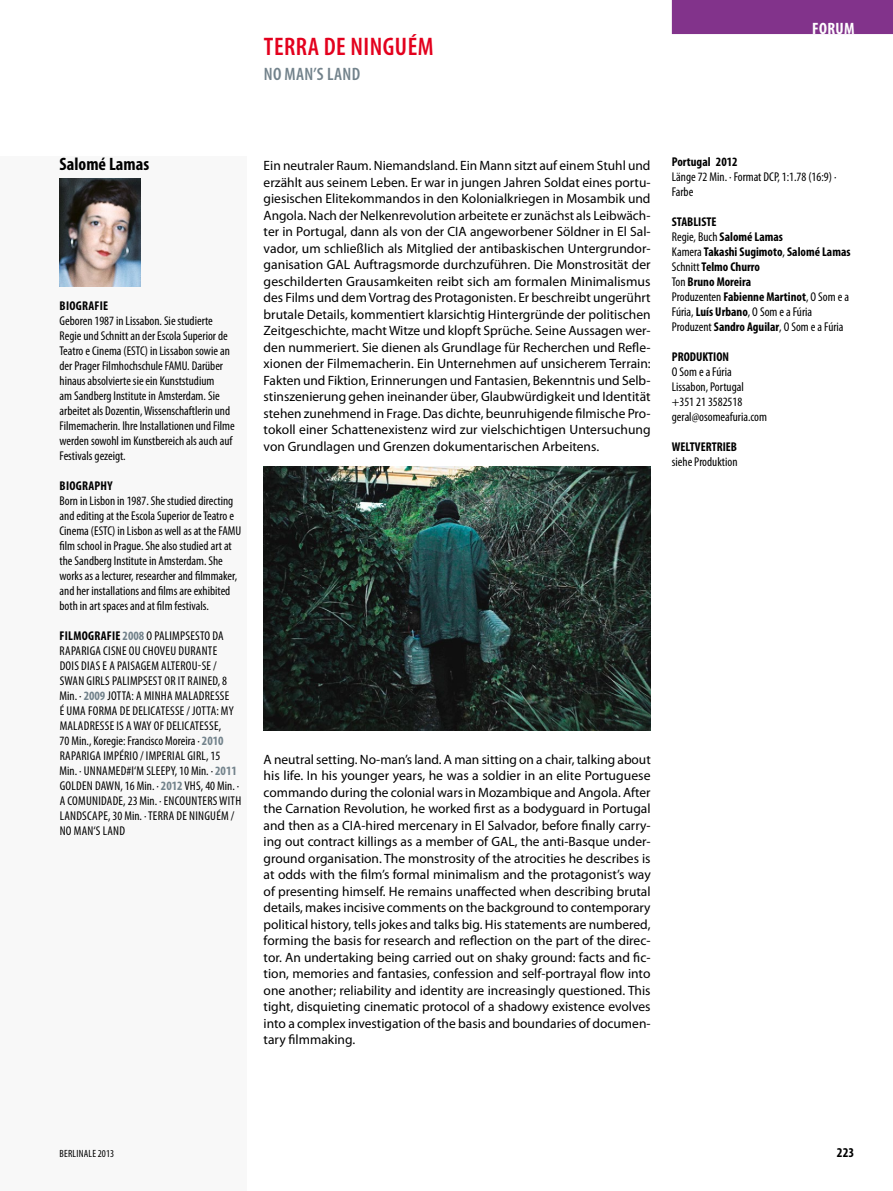
<style>
.page{position:relative;width:893px;height:1191px;background:#fff}
.page>*{position:absolute;margin:0;border:0;box-sizing:border-box;transform-origin:0 0}
.t1{font:600 condensed 25.5px "Myriad Pro";letter-spacing:.02em;color:#e3001d}
.t2{font:600 condensed 18px "Myriad Pro";letter-spacing:.02em;color:#72828b}
.t3{font:700 condensed 18px "Myriad Pro";color:#000}
.t4{font:700 condensed 16.5px "Myriad Pro";color:#fff}
.t5{font:13.5px/16.5px "Myriad Pro";color:#000;text-align:justify}
.t6{font:700 condensed 13.5px "Myriad Pro";color:#000}
.t7{font:condensed 12.75px/15px "Myriad Pro";color:#000}
.t8{font:700 condensed 12.75px/15px "Myriad Pro";color:#000}
.t9{font:condensed 10.5px "Myriad Pro";letter-spacing:.02em;color:#000}
.s1{font-weight:700;color:#72828b}
.s2{font-weight:400}
</style>
<div class="page">
<div style="left:0;top:156px;width:247px;height:1035px;background:#f8f8f8"></div>
<div style="left:672px;top:0;width:221px;height:34px;background:#82338b"></div>
<img style="left:264px;top:467px;width:387px;height:263px">
<img style="left:60px;top:178px;width:80px;height:109px">
<h1 class="t1" style="left:264px;top:31px;width:169px">TERRA DE NINGUÉM</h1>
<h2 class="t2" style="left:264px;top:63px;width:96px">NO MAN’S LAND</h2>
<p class="t4" style="left:812px;top:18px;width:43px">Forum</p>
<h2 class="t3" style="left:60px;top:153px;width:91px">Salomé Lamas</h2>
<p class="t8" style="left:60px;top:298px;width:29px">BIOGRAFIE</p>
<p class="t7" style="left:60px;top:313px;width:177px">Geboren 1987 in Lissabon. Sie studierte Regie und Schnitt an der Escola Superior de Teatro e Cinema (ESTC) in Lissabon sowie an der Prager Filmhochschule FAMU. Darüber hinaus absolvierte sie ein Kunststudium<br>am Sandberg Institute in Amsterdam. Sie arbeitet als Dozentin, Wissenschaftlerin und Filmemacherin. Ihre Installationen und Filme werden sowohl im Kunstbereich als auch auf Festivals gezeigt.</p>
<p class="t8" style="left:60px;top:478px;width:48px">BIOGRAPHY</p>
<p class="t7" style="left:60px;top:493px;width:182px">Born in Lisbon in 1987. She studied directing and editing at the Escola Superior de Teatro e Cinema (ESTC) in Lisbon as well as at the FAMU film school in Prague. She also studied art at the Sandberg Institute in Amsterdam. She works as a lecturer, researcher and filmmaker, and her installations and films are exhibited both in art spaces and at film festivals.</p>
<p class="t8" style="left:60px;top:628px;width:41px">FILMOGRAFIE</p>
<p class="t7" style="left:123px;top:628px;width:38px"><span class="s1">2008</span> O palimpsesto</p>
<p class="t7" style="left:212px;top:628px;width:7px">da</p>
<p class="t7" style="left:60px;top:643px;width:7px">rapariga</p>
<p class="t7" style="left:103px;top:643px;width:6px">cisne</p>
<p class="t7" style="left:129px;top:643px;width:21px">ou chove</p>
<p class="t7" style="left:170px;top:643px;width:27px">u durante</p>
<p class="t7" style="left:60px;top:658px;width:6px">dois</p>
<p class="t7" style="left:81px;top:658px;width:6px">dias</p>
<p class="t7" style="left:103px;top:658px;width:21px">eapaisagem</p>
<p class="t7" style="left:161px;top:658px;width:6px">altero</p>
<p class="t7" style="left:192px;top:658px;width:26px">u-se /</p>
<p class="t7" style="left:60px;top:673px;width:7px">swan</p>
<p class="t7" style="left:87px;top:673px;width:6px">girls</p>
<p class="t7" style="left:112px;top:673px;width:6px">palimpsest</p>
<p class="t7" style="left:164px;top:673px;width:29px">oritrained</p>
<p class="t7" style="left:218px;top:673px;width:11px">, 8</p>
<p class="t7" style="left:60px;top:688px;width:91px">Min. · <span class="s1">2009</span> Jotta: A minha</p>
<p class="t7" style="left:175px;top:688px;width:7px">maladresse</p>
<p class="t7" style="left:60px;top:703px;width:36px">é uma forma</p>
<p class="t7" style="left:120px;top:703px;width:19px">de delicatesse</p>
<p class="t7" style="left:187px;top:703px;width:49px">/ Jotta: My</p>
<p class="t7" style="left:60px;top:718px;width:14px">Maladresse</p>
<p class="t7" style="left:116px;top:718px;width:62px">Is a Way of Delicatesse</p>
<p class="t7" style="left:60px;top:718px;width:166px;text-indent:159px">,<br>70 Min., Koregie: Francisco Moreira · <span class="s1">2010<br></span>Rapariga</p>
<p class="t7" style="left:103px;top:748px;width:9px">Império</p>
<p class="t7" style="left:140px;top:748px;width:15px">/ Imperial</p>
<p class="t7" style="left:187px;top:748px;width:34px">Girl, 15</p>
<p class="t7" style="left:60px;top:763px;width:32px">Min. · Unnamed</p>
<p class="t7" style="left:126px;top:763px;width:112px">#I‘m Sleepy, 10 Min. · <span class="s1">2011</span></p>
<p class="t7" style="left:60px;top:778px;width:13px">Golden</p>
<p class="t7" style="left:60px;top:778px;width:181px;text-indent:35px">Dawn, 16 Min. · <span class="s1">2012</span> VHS, 40 Min. ·<br>A Comunidade</p>
<p class="t7" style="left:123px;top:793px;width:75px">, 23 Min. · Encounters</p>
<p class="t7" style="left:219px;top:793px;width:7px">with</p>
<p class="t7" style="left:60px;top:808px;width:12px">Landscape</p>
<p class="t7" style="left:108px;top:808px;width:51px">, 30 Min. · Terra</p>
<p class="t7" style="left:177px;top:808px;width:19px">de ning</p>
<p class="t7" style="left:210px;top:808px;width:26px">uém /</p>
<p class="t7" style="left:60px;top:823px;width:55px">No Man‘s Land</p>
<p class="t5" style="left:264px;top:157px;width:389px">Ein neutraler Raum. Niemandsland. Ein Mann sitzt auf einem Stuhl und erzählt aus seinem Leben. Er war in jungen Jahren Soldat eines portu&shy;giesischen Elitekommandos in den Kolonialkriegen in Mosambik und Angola. Nach der Nelkenrevolution arbeitete er zunächst als Leibwäch&shy;ter in Portugal, dann als von der CIA angeworbener Söldner in El Sal&shy;vador, um schließlich als Mitglied der antibaskischen Untergrundor&shy;ganisation GAL Auftragsmorde durchzuführen. Die Monstrosität der geschilderten Grausamkeiten reibt sich am formalen Minimalismus des Films und dem Vortrag des Protagonisten. Er beschreibt ungerührt brutale Details, kommentiert klarsichtig Hintergründe der politischen Zeitgeschichte, macht Witze und klopft Sprüche. Seine Aussagen wer&shy;den nummeriert. Sie dienen als Grundlage für Recherchen und Refle&shy;xionen der Filmemacherin. Ein Unternehmen auf unsicherem Terrain:<br>Fakten und Fiktion, Erinnerungen und Fantasien, Bekenntnis und Selb&shy;stinszenierung gehen ineinander über, Glaubwürdigkeit und Identität stehen zunehmend in Frage. Das dichte, beunruhigende filmische Pro&shy;tokoll einer Schattenexistenz wird zur vielschichtigen Untersuchung von Grundlagen und Grenzen dokumentarischen Arbeitens.</p>
<p class="t8" style="left:672px;top:154px;width:67px">Portugal 2012</p>
<p class="t7" style="left:672px;top:169px;width:166px">Länge 72 Min. · Format DCP, 1:1.78 (16:9) ·<br>Farbe</p>
<p class="t8" style="left:672px;top:214px;width:180px">STABLISTE<br><span class="s2">Regie, Buch</span> Salomé Lamas<br><span class="s2">Kamera</span> Takashi Sugimoto<span class="s2">,</span> Salomé Lamas<br><span class="s2">Schnitt</span> Telmo Churro<br><span class="s2">Ton</span> Bruno Moreira<br><span class="s2">Produzenten</span> Fabienne Martinot<span class="s2">, O Som e a<br>Fúria,</span> Luís Urbano<span class="s2">, O Som e a Fúria<br>Produzent</span> Sandro Aguilar<span class="s2">, O Som e a Fúria</span></p>
<p class="t8" style="left:672px;top:349px;width:43px">PRODUKTION</p>
<p class="t7" style="left:672px;top:364px;width:97px">O Som e a Fúria<br>Lissabon, Portugal +351 21 3582518 geral@osomeafuria.com</p>
<p class="t8" style="left:672px;top:439px;width:7px">WELTVERTRIE</p>
<p class="t8" style="left:731px;top:439px;width:8px">B</p>
<p class="t7" style="left:672px;top:454px;width:67px">siehe Produktion</p>
<p class="t5" style="left:264px;top:750px;width:389px">A neutral setting. No-man’s land. A man sitting on a chair, talking about his life. In his younger years, he was a soldier in an elite Portuguese commando during the colonial wars in Mozambique and Angola. After the Carnation Revolution, he worked first as a bodyguard in Portugal and then as a CIA-hired mercenary in El Salvador, before finally carry&shy;ing out contract killings as a member of GAL, the anti-Basque under&shy;ground organisation. The monstrosity of the atrocities he describes is at odds with the film’s formal minimalism and the protagonist’s way of presenting himself. He remains unaffected when describing brutal details, makes incisive comments on the background to contemporary political history, tells jokes and talks big. His statements are numbered, forming the basis for research and reflection on the part of the direc&shy;tor. An undertaking being carried out on shaky ground: facts and fic&shy;tion, memories and fantasies, confession and self-portrayal flow into one another; reliability and identity are increasingly questioned. This tight, disquieting cinematic protocol of a shadowy existence evolves into a complex investigation of the basis and boundaries of documen&shy;tary filmmaking.</p>
<p class="t9" style="left:60px;top:1146px;width:56px">BERLINALE 2013</p>
<p class="t6" style="left:837px;top:1143px;width:19px">223</p>
</div>
